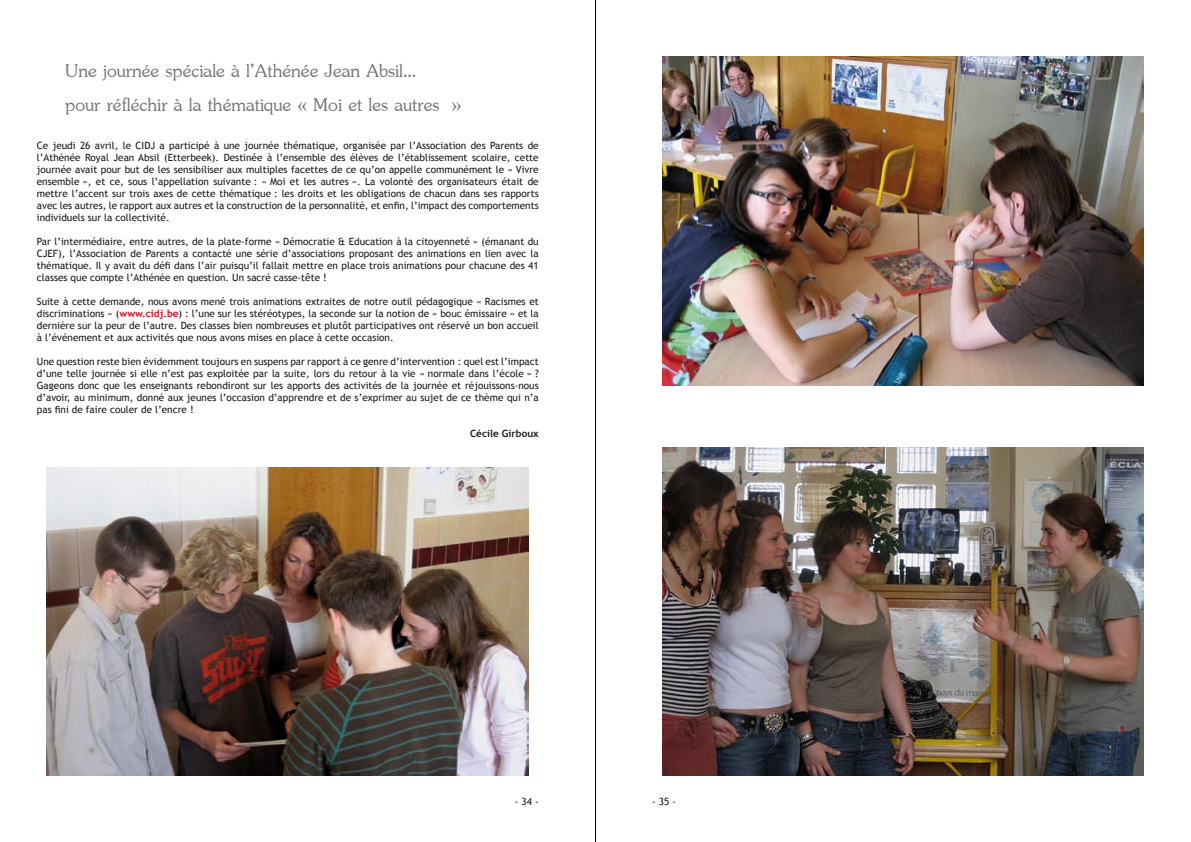
<style>
.page{position:relative;width:1191px;height:842px;background:#fff}
.page>*{position:absolute;margin:0;border:0;box-sizing:border-box;transform-origin:0 0}
.t1{font:28.1px/33.8px "Jasmine UPC";color:#707173}
.t2{font:10px/12px "Trebuchet MS";color:#1a171b;text-align:justify}
.t3{font:700 10px "Trebuchet MS";color:#1a171b}
.s1{font-weight:700;color:#e2001a}
</style>
<div class="page">
<hr style="left:595px;top:0;width:1px;height:842px;background:#000">
<img style="left:47px;top:468px;width:481px;height:308px">
<img style="left:662px;top:57px;width:482px;height:328px">
<img style="left:662px;top:447px;width:482px;height:329px">
<h1 class="t1" style="left:65px;top:52px;width:398px">Une journée spéciale à l’Athénée Jean Absil...<br>pour réfléchir à la thématique « Moi et les autres »</h1>
<p class="t2" style="left:37px;top:139px;width:503px">Ce jeudi 26 avril, le CIDJ a participé à une journée thématique, organisée par l’Association des Parents de l’Athénée Royal Jean Absil (Etterbeek). Destinée à l’ensemble des élèves de l’établissement scolaire, cette journée avait pour but de les sensibiliser aux multiples facettes de ce qu’on appelle communément le « Vivre ensemble », et ce, sous l’appellation suivante : « Moi et les autres ». La volonté des organisateurs était de mettre l’accent sur trois axes de cette thématique : les droits et les obligations de chacun dans ses rapports avec les autres, le rapport aux autres et la construction de la personnalité, et enfin, l’impact des comportements individuels sur la collectivité.</p>
<p class="t2" style="left:37px;top:235px;width:503px">Par l’intermédiaire, entre autres, de la plate-forme « Démocratie &amp; Education à la citoyenneté » (émanant du CJEF), l’Association de Parents a contacté une série d’associations proposant des animations en lien avec la thématique. Il y avait du défi dans l’air puisqu’il fallait mettre en place trois animations pour chacune des 41 classes que compte l’Athénée en question. Un sacré casse-tête !</p>
<p class="t2" style="left:37px;top:295px;width:503px">Suite à cette demande, nous avons mené trois animations extraites de notre outil pédagogique « Racismes et discriminations » (<span class="s1">www.cidj.be</span>) : l’une sur les stéréotypes, la seconde sur la notion de « bouc émissaire » et la dernière sur la peur de l’autre. Des classes bien nombreuses et plutôt participatives ont réservé un bon accueil à l’événement et aux activités que nous avons mises en place à cette occasion.</p>
<p class="t2" style="left:37px;top:355px;width:503px">Une question reste bien évidemment toujours en suspens par rapport à ce genre d’intervention : quel est l’impact d’une telle journée si elle n’est pas exploitée par la suite, lors du retour à la vie « normale dans l’école » ?<br>Gageons donc que les enseignants rebondiront sur les apports des activités de la journée et réjouissons-nous d’avoir, au minimum, donné aux jeunes l’occasion d’apprendre et de s’exprimer au sujet de ce thème qui n’a pas fini de faire couler de l’encre !</p>
<p class="t3" style="left:470px;top:427px;width:70px">Cécile Girboux</p>
<p class="t2" style="left:515px;top:796px;width:25px">- 34 -</p>
<p class="t2" style="left:652px;top:796px;width:25px">- 35 -</p>
</div>
